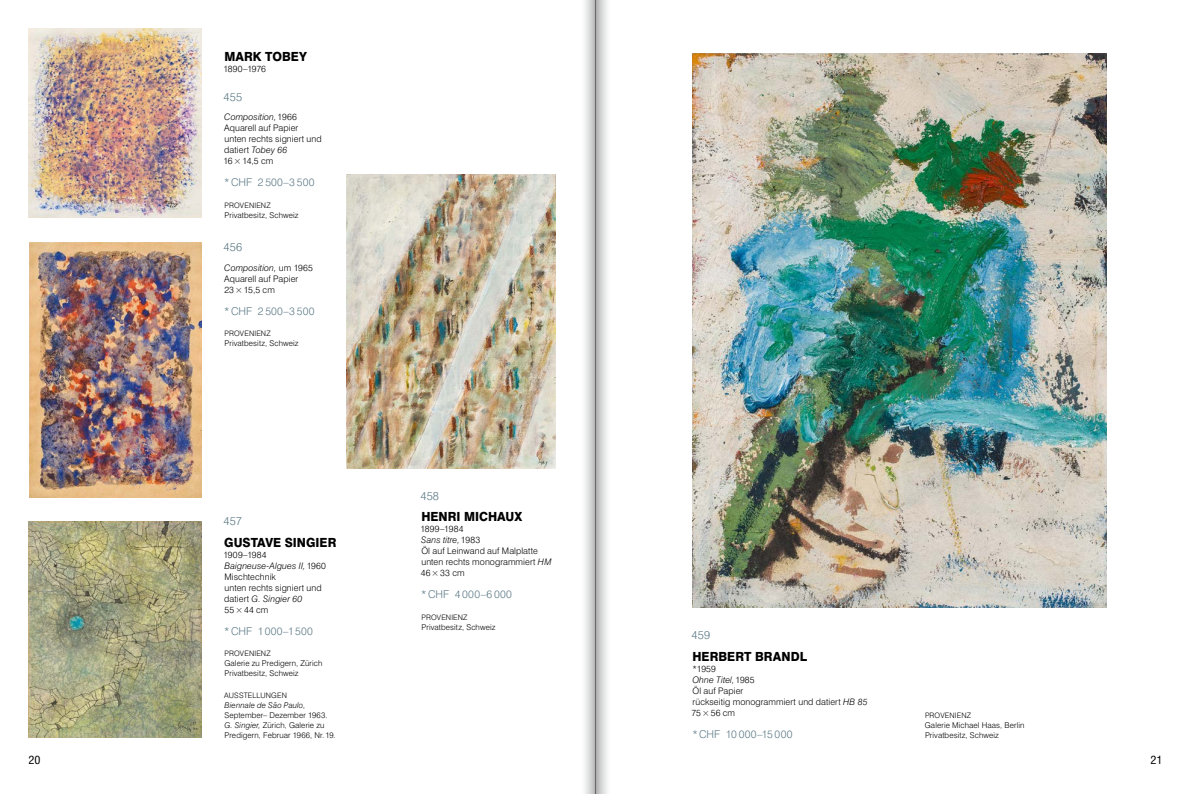
<style>
.page{position:relative;width:1191px;height:794px;background:#fff}
.page>*{position:absolute;margin:0;border:0;box-sizing:border-box;transform-origin:0 0}
.t1{font:800 12.6px "Swiss 721 BT";color:#000;scale:.95 1}
.t2{font:300 11.5px "Swiss 721 BT";letter-spacing:.01em;color:#5e7b87}
.t3{font:condensed 11px "Swiss 721 BT";color:#000;scale:1.1 1}
.t4{font:300 10.8px "Swiss 721 BT";letter-spacing:.02em;color:#5e7b87}
.t5{font:300 9px/11px "Swiss 721 BT";letter-spacing:.01em;color:#000}
.t6{font:300 9px "Swiss 721 BT";letter-spacing:-.01em;color:#000}
.t7{font:300 8px/10px "Swiss 721 BT";letter-spacing:.015em;color:#000}
.t8{font:italic 300 8px "Swiss 721 BT";letter-spacing:.015em;color:#000}
.t9{font:300 7.5px "Swiss 721 BT";letter-spacing:.015em;color:#000}
.s1{font-style:italic}
</style>
<div class="page">
<img style="left:692px;top:54px;width:414px;height:553px">
<img style="left:28px;top:28px;width:173px;height:190px">
<img style="left:30px;top:243px;width:171px;height:255px">
<img style="left:28px;top:522px;width:173px;height:215px">
<img style="left:347px;top:175px;width:209px;height:293px">
<svg style="left:585px;top:0;width:10px;height:794px;background:#d6d7d7"></svg>
<svg style="left:595px;top:0;width:12px;height:794px;background:#c1c2c2"></svg>
<h1 class="t1" style="left:224px;top:48px;width:88px">MARK TOBEY</h1>
<p class="t6" style="left:223px;top:63px;width:44px">1890–1976</p>
<p class="t2" style="left:223px;top:89px;width:20px">455</p>
<p class="t5" style="left:223px;top:111px;width:100px"><span class="s1">Composition,</span>1966<br>Aquarell auf Papier unten rechts signiert und datiert <span class="s1">Tobey 66<br></span>16×14,5 cm</p>
<p class="t4" style="left:224px;top:176px;width:92px">*CHF 2 500–3 500</p>
<p class="t9" style="left:225px;top:200px;width:47px">PROVENIENZ</p>
<p class="t7" style="left:225px;top:210px;width:75px">Privatbesitz, Schweiz</p>
<p class="t2" style="left:223px;top:240px;width:20px">456</p>
<p class="t5" style="left:224px;top:262px;width:90px"><span class="s1">Composition,</span> um 1965<br>Aquarell auf Papier<br>23×15,5 cm</p>
<p class="t4" style="left:224px;top:304px;width:92px">*CHF 2 500–3 500</p>
<p class="t9" style="left:225px;top:329px;width:47px">PROVENIENZ</p>
<p class="t7" style="left:225px;top:338px;width:75px">Privatbesitz, Schweiz</p>
<p class="t2" style="left:223px;top:514px;width:20px">457</p>
<h1 class="t1" style="left:224px;top:535px;width:120px">GUSTAVE SINGIER</h1>
<p class="t5" style="left:223px;top:549px;width:104px">1909–1984<br><span class="s1">Baigneuse-Algues II,</span>1960<br>Mischtechnik<br>unten rechts signiert und datiert <span class="s1">G. Singier 60<br></span>55×44 cm</p>
<p class="t4" style="left:224px;top:624px;width:90px">*CHF 1000–1500</p>
<p class="t9" style="left:225px;top:649px;width:47px">PROVENIENZ</p>
<p class="t7" style="left:224px;top:658px;width:99px">Galerie zu Predigern, Zürich<br>Privatbesitz, Schweiz</p>
<p class="t9" style="left:224px;top:690px;width:64px">AUSSTELLUNGEN</p>
<p class="t8" style="left:225px;top:700px;width:82px">Biennale de São Paulo,</p>
<p class="t7" style="left:224px;top:710px;width:113px">September– Dezember 1963.<br><span class="s1">G. Singier,</span> Zürich, Galerie zu<br>Predigern, Februar 1966, Nr.19.</p>
<p class="t2" style="left:420px;top:489px;width:20px">458</p>
<h1 class="t1" style="left:421px;top:509px;width:108px">HENRI MICHAUX</h1>
<p class="t5" style="left:420px;top:523px;width:133px">1899–1984<br><span class="s1">Sans titre,</span>1983<br>Öl auf Leinwand auf Malplatte unten rechts monogrammiert <span class="s1">HM<br></span>46×33 cm</p>
<p class="t4" style="left:421px;top:588px;width:92px">*CHF 4 000–6 000</p>
<p class="t9" style="left:421px;top:612px;width:47px">PROVENIENZ</p>
<p class="t7" style="left:421px;top:622px;width:75px">Privatbesitz, Schweiz</p>
<p class="t2" style="left:691px;top:628px;width:20px">459</p>
<h1 class="t1" style="left:692px;top:648px;width:122px">HERBERT BRANDL</h1>
<p class="t5" style="left:691px;top:663px;width:177px">*1959<br><span class="s1">Ohne Titel,</span>1985<br>Öl auf Papier<br>rückseitig monogrammiert und datiert <span class="s1">HB 85<br></span>75×56 cm</p>
<p class="t4" style="left:692px;top:727px;width:102px">*CHF 10 000–15 000</p>
<p class="t9" style="left:925px;top:710px;width:47px">PROVENIENZ</p>
<p class="t7" style="left:924px;top:720px;width:101px">Galerie Michael Haas, Berlin<br>Privatbesitz, Schweiz</p>
<p class="t3" style="left:28px;top:753px;width:13px">20</p>
<p class="t3" style="left:1150px;top:753px;width:13px">21</p>
</div>
